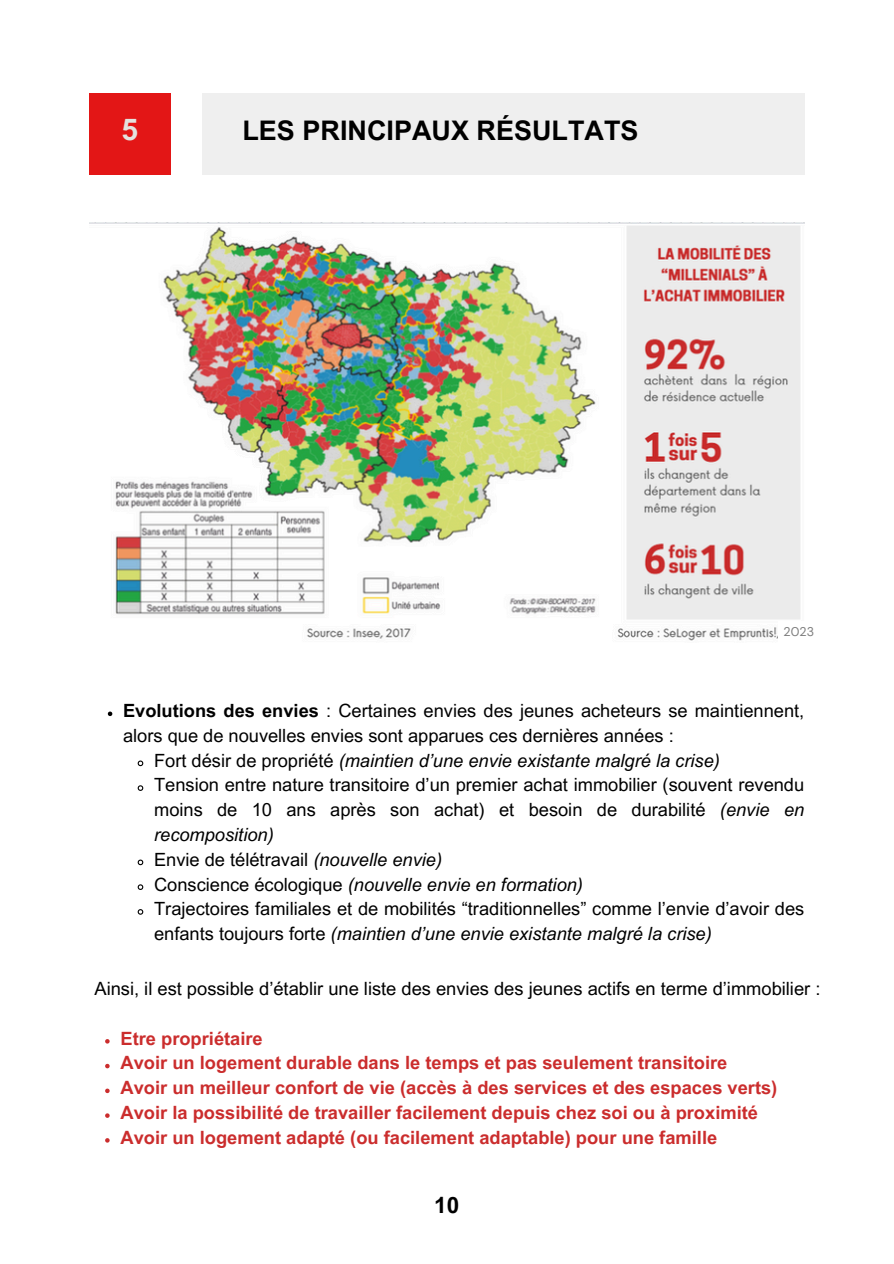
<style>
.page{position:relative;width:894px;height:1264px;background:#fff}
.page>*{position:absolute;margin:0;border:0;box-sizing:border-box;transform-origin:0 0}
.t1{font:700 30px "Arial MT Pro";color:#e4e2de}
.t2{font:700 27px "Arial MT Pro";color:#000}
.t3{font:700 22.5px "Arial MT Pro";color:#000}
.t4{font:18.3px "Arial MT Pro";color:#000}
.t5{font:700 18.3px/24.8px "Arial MT Pro";color:#cb2d2d}
.t6{font:italic 18.3px "Arial MT Pro";color:#000}
.t7{font:12.6px "DM Sans";color:#7d7d7d}
.s1{font-weight:700}
.s2{font-style:normal}
.s3{font-style:italic}
</style>
<div class="page">
<div style="left:89px;top:94px;width:81px;height:81px;background:#e31616"></div>
<div style="left:202px;top:94px;width:602px;height:81px;background:#efefef"></div>
<img style="left:89px;top:223px;width:715px;height:418px">
<svg style="left:105px;top:1039px;width:5px;height:4px"></svg>
<svg style="left:105px;top:1063px;width:5px;height:5px"></svg>
<svg style="left:105px;top:1088px;width:5px;height:5px"></svg>
<svg style="left:105px;top:1113px;width:5px;height:4px"></svg>
<svg style="left:105px;top:1138px;width:5px;height:4px"></svg>
<svg style="left:108px;top:711px;width:4px;height:5px"></svg>
<svg style="left:137px;top:760px;width:7px;height:7px"></svg>
<svg style="left:137px;top:785px;width:7px;height:6px"></svg>
<svg style="left:137px;top:859px;width:7px;height:7px"></svg>
<svg style="left:137px;top:884px;width:7px;height:6px"></svg>
<svg style="left:137px;top:909px;width:7px;height:6px"></svg>
<div style="left:778px;top:620px;width:41px;height:22px;background:#fff"></div>
<h1 class="t1" style="left:121px;top:118px;width:18px">5</h1>
<h2 class="t2" style="left:242px;top:120px;width:397px">LES PRINCIPAUX RÉSULTATS</h2>
<p class="t7" style="left:783px;top:623px;width:32px">2023</p>
<p class="t4" style="left:123px;top:704px;width:682px"><span class="s1">Evolutions des envies</span> : Certaines envies des jeunes acheteurs se maintiennent,</p>
<p class="t4" style="left:123px;top:728px;width:552px">alors que de nouvelles envies sont apparues ces dernières années :</p>
<p class="t6" style="left:154px;top:753px;width:567px"><span class="s2">Fort désir de propriété</span> (maintien d’une envie existante malgré la crise)</p>
<p class="t4" style="left:154px;top:778px;width:651px">Tension entre nature transitoire d’un premier achat immobilier (souvent revendu</p>
<p class="t4" style="left:154px;top:803px;width:651px">moins de 10 ans après son achat) et besoin de durabilité <span class="s3">(envie en</span></p>
<p class="t6" style="left:154px;top:827px;width:121px">recomposition)</p>
<p class="t4" style="left:154px;top:852px;width:289px">Envie de télétravail <span class="s3">(nouvelle envie)</span></p>
<p class="t6" style="left:154px;top:877px;width:430px"><span class="s2">Conscience écologique</span> (nouvelle envie en formation)</p>
<p class="t4" style="left:154px;top:902px;width:651px">Trajectoires familiales et de mobilités “traditionnelles” comme l’envie d’avoir des</p>
<p class="t6" style="left:154px;top:926px;width:559px"><span class="s2">enfants toujours forte</span> (maintien d’une envie existante malgré la crise)</p>
<p class="t4" style="left:94px;top:981px;width:727px">Ainsi, il est possible d’établir une liste des envies des jeunes actifs en terme d’immobilier :</p>
<p class="t5" style="left:120px;top:1028px;width:658px">Etre propriétaire<br>Avoir un logement durable dans le temps et pas seulement transitoire Avoir un meilleur confort de vie (accès à des services et des espaces verts)<br>Avoir la possibilité de travailler facilement depuis chez soi ou à proximité Avoir un logement adapté (ou facilement adaptable) pour une famille</p>
<p class="t3" style="left:434px;top:1196px;width:27px">10</p>
</div>
